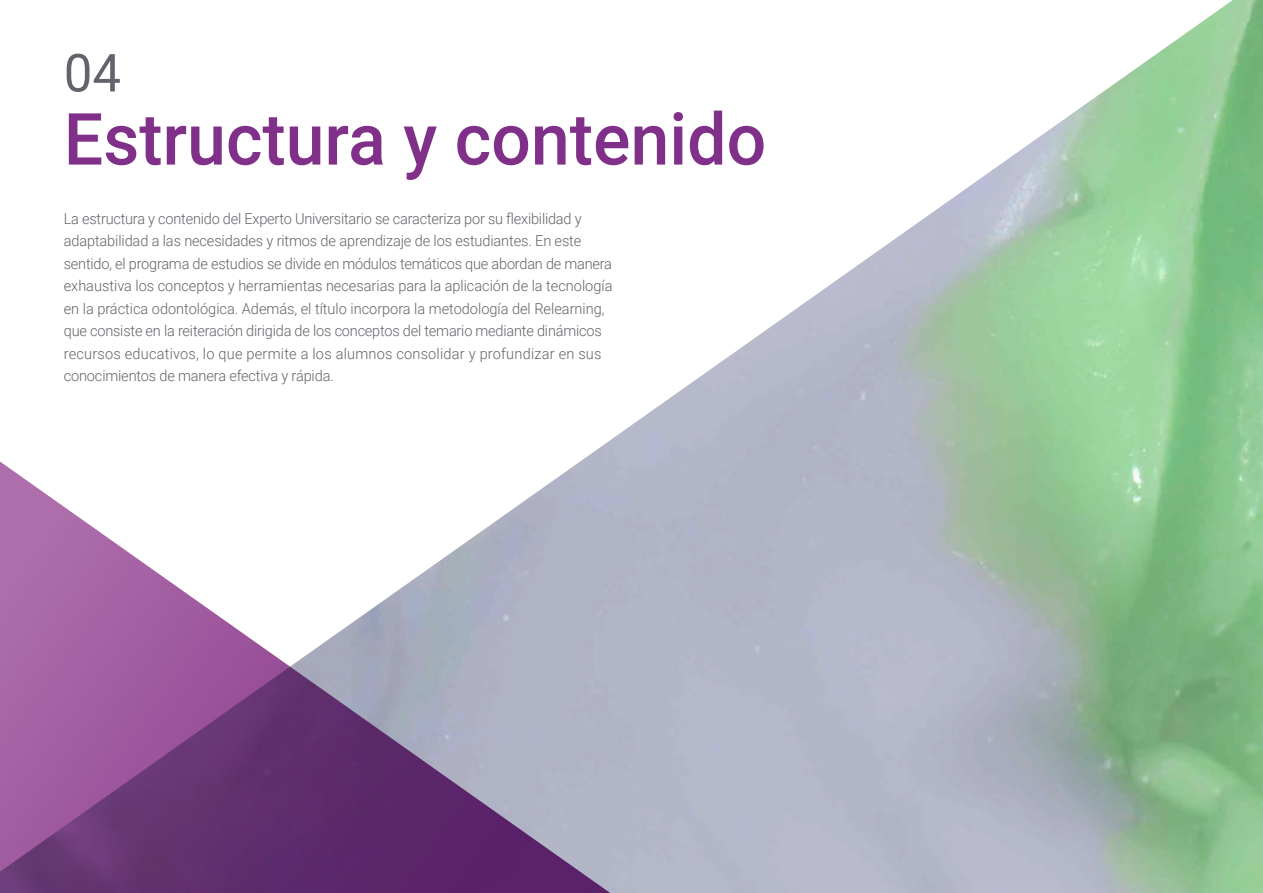
<style>
.page{position:relative;width:1263px;height:893px;background:#fff}
.page>*{position:absolute;margin:0;border:0;box-sizing:border-box;transform-origin:0 0}
.t1{font:500 72px "Roboto";color:#813089}
.t2{font:52.5px "Roboto";color:#61646a}
.t3{font:300 15px/22.5px "Roboto";letter-spacing:-.01em;color:#61646a}
</style>
<div class="page">
<svg style="left:0;top:446px;width:640px;height:447px"></svg>
<h2 class="t2" style="left:64px;top:36px;width:59px">04</h2>
<h1 class="t1" style="left:64px;top:89px;width:704px">Estructura y contenido</h1>
<p class="t3" style="left:64px;top:207px;width:550px">La estructura y contenido del Experto Universitario se caracteriza por su flexibilidad y adaptabilidad a las necesidades y ritmos de aprendizaje de los estudiantes. En este sentido, el programa de estudios se divide en módulos temáticos que abordan de manera exhaustiva los conceptos y herramientas necesarias para la aplicación de la tecnología en la práctica odontológica. Además, el título incorpora la metodología del Relearning, que consiste en la reiteración dirigida de los conceptos del temario mediante dinámicos recursos educativos, lo que permite a los alumnos consolidar y profundizar en sus conocimientos de manera efectiva y rápida.</p>
</div>
